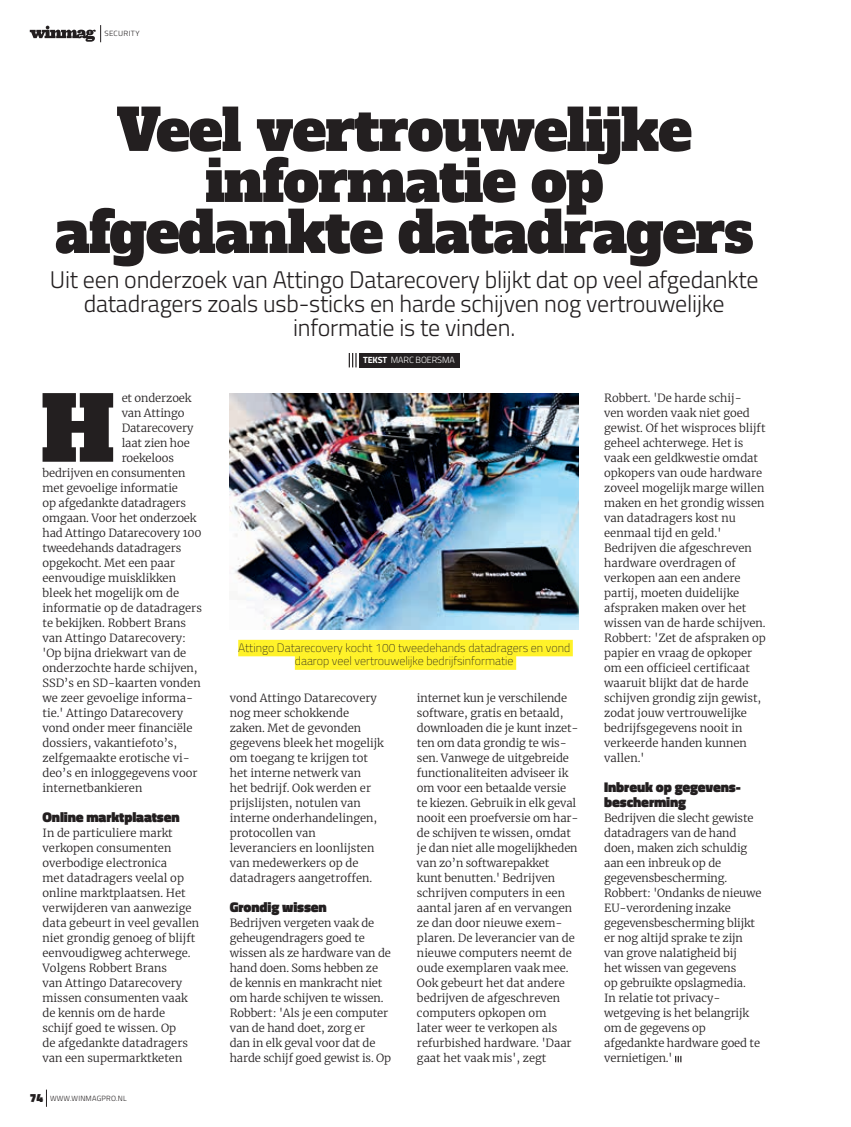
<style>
.page{position:relative;width:851px;height:1127px;background:#fff}
.page>*{position:absolute;margin:0;border:0;box-sizing:border-box;transform-origin:0 0}
.t1{font:57px/51px "Alfa Slab One";letter-spacing:-.02em;color:#231f20;text-align:center}
.t2{font:300 24px/24px "Titillium Web";letter-spacing:-.01em;color:#231f20;text-align:center}
.t3{font:900 14.25px/15px "Titillium Web";letter-spacing:-.01em;color:#231f20}
.t4{font:100 12px/13.5px "Titillium Web";color:#231f20;text-align:center}
.t5{font:300 11.25px/15px "Merriweather";color:#231f20}
.t6{font:300 9px "Titillium Web";letter-spacing:-.01em;color:#fff}
.t7{font:300 7.5px "Titillium Web";letter-spacing:.03em;color:#231f20}
.t8{font:300 7.5px "Titillium Web";letter-spacing:.03em;color:#231f20;scale:1.05 1}
.s1{font-weight:700}
.s2{font-weight:900;font-size:12px}
</style>
<div class="page">
<svg style="left:46px;top:1089px;width:1px;height:18px"></svg>
<svg style="left:30px;top:25px;width:71px;height:17px"></svg>
<div style="left:358px;top:353px;width:101px;height:14px;background:#231f20"></div>
<svg style="left:348px;top:353px;width:8px;height:14px"></svg>
<svg style="left:675px;top:1056px;width:6px;height:6px"></svg>
<svg style="left:43px;top:393px;width:70px;height:69px"></svg>
<div style="left:238px;top:640px;width:334px;height:16px;background:#fff229"></div>
<div style="left:295px;top:653px;width:221px;height:17px;background:#fff229"></div>
<img style="left:230px;top:393px;width:348px;height:237px">
<p class="t8" style="left:104px;top:28px;width:35px">SECURITY</p>
<h1 class="t1" style="left:55px;top:99px;width:700px">Veel vertrouwelijke informatie op afgedankte datadragers</h1>
<h2 class="t2" style="left:50px;top:266px;width:710px">Uit een onderzoek van Attingo Datarecovery blijkt dat op veel afgedankte datadragers zoals usb-sticks en harde schijven nog vertrouwelijke informatie is te vinden.</h2>
<p class="t6" style="left:363px;top:354px;width:93px"><span class="s1">TEKST</span> MARC BOERSMA</p>
<p class="t5" style="left:122px;top:390px;width:71px">et onderzoek</p>
<p class="t5" style="left:122px;top:405px;width:64px">van Attingo</p>
<p class="t5" style="left:122px;top:420px;width:73px">Datarecovery</p>
<p class="t5" style="left:122px;top:435px;width:70px">laat zien hoe</p>
<p class="t5" style="left:122px;top:450px;width:54px">roekeloos</p>
<p class="t5" style="left:43px;top:465px;width:144px">bedrijven en consumenten</p>
<p class="t5" style="left:43px;top:480px;width:137px">met gevoelige informatie</p>
<p class="t5" style="left:43px;top:495px;width:145px">op afgedankte datadragers</p>
<p class="t5" style="left:43px;top:510px;width:155px">omgaan. Voor het onderzoek</p>
<p class="t5" style="left:43px;top:525px;width:160px">had Attingo Datarecovery 100</p>
<p class="t5" style="left:43px;top:540px;width:140px">tweedehands datadragers</p>
<p class="t5" style="left:43px;top:555px;width:134px">opgekocht. Met een paar</p>
<p class="t5" style="left:43px;top:570px;width:135px">eenvoudige muisklikken</p>
<p class="t5" style="left:43px;top:585px;width:138px">bleek het mogelijk om de</p>
<p class="t5" style="left:43px;top:600px;width:161px">informatie op de datadragers</p>
<p class="t5" style="left:43px;top:615px;width:145px">te bekijken. Robbert Brans</p>
<p class="t5" style="left:43px;top:630px;width:145px">van Attingo Datarecovery:</p>
<p class="t5" style="left:43px;top:645px;width:145px">'Op bijna driekwart van de</p>
<p class="t5" style="left:43px;top:660px;width:157px">onderzochte harde schijven,</p>
<p class="t5" style="left:43px;top:675px;width:160px">SSD’s en SD-kaarten vonden</p>
<p class="t5" style="left:43px;top:690px;width:152px">we zeer gevoelige informa-</p>
<p class="t5" style="left:43px;top:705px;width:142px">tie.' Attingo Datarecovery</p>
<p class="t5" style="left:43px;top:720px;width:152px">vond onder meer financiële</p>
<p class="t5" style="left:43px;top:735px;width:136px">dossiers, vakantiefoto’s,</p>
<p class="t5" style="left:43px;top:750px;width:149px">zelfgemaakte erotische vi-</p>
<p class="t5" style="left:43px;top:765px;width:156px">deo’s en inloggegevens voor</p>
<p class="t5" style="left:43px;top:780px;width:101px">internetbankieren</p>
<p class="t3" style="left:43px;top:810px;width:139px">Online marktplaatsen</p>
<p class="t5" style="left:43px;top:825px;width:158px">In de particuliere markt verkopen consumenten overbodige electronica<br>met datadragers veelal op online marktplaatsen. Het verwijderen van aanwezige data gebeurt in veel gevallen niet grondig genoeg of blijft eenvoudigweg achterwege.<br>Volgens Robbert Brans<br>van Attingo Datarecovery missen consumenten vaak de kennis om de harde<br>schijf goed te wissen. Op<br>de afgedankte datadragers van een supermarktketen</p>
<p class="t5" style="left:604px;top:390px;width:163px">Robbert. 'De harde schij-<br>ven worden vaak niet goed gewist. Of het wisproces blijft geheel achterwege. Het is vaak een geldkwestie omdat opkopers van oude hardware zoveel mogelijk marge willen maken en het grondig wissen van datadragers kost nu eenmaal tijd en geld.'<br>Bedrijven die afgeschreven hardware overdragen of verkopen aan een andere partij, moeten duidelijke afspraken maken over het wissen van de harde schijven.<br>Robbert: 'Zet de afspraken op papier en vraag de opkoper om een officieel certificaat waaruit blijkt dat de harde schijven grondig zijn gewist, zodat jouw vertrouwelijke bedrijfsgegevens nooit in verkeerde handen kunnen vallen.'</p>
<p class="t3" style="left:604px;top:780px;width:138px">Inbreuk op gegevens&shy;bescherming</p>
<p class="t5" style="left:604px;top:810px;width:159px">Bedrijven die slecht gewiste datadragers van de hand doen, maken zich schuldig aan een inbreuk op de gegevensbescherming.<br>Robbert: 'Ondanks de nieuwe<br>EU-verordening inzake gegevensbescherming blijkt er nog altijd sprake te zijn van grove nalatigheid bij<br>het wissen van gegevens<br>op gebruikte opslagmedia.<br>In relatie tot privacy&shy;wetgeving is het belangrijk om de gegevens op afgedankte hardware goed te vernietigen.'</p>
<p class="t4" style="left:238px;top:640px;width:333px">Attingo Datarecovery kocht 100 tweedehands datadragers en vond daarop veel vertrouwelijke bedrijfsinformatie</p>
<p class="t5" style="left:230px;top:690px;width:155px">vond Attingo Datarecovery nog meer schokkende zaken. Met de gevonden gegevens bleek het mogelijk om toegang te krijgen tot het interne netwerk van<br>het bedrijf. Ook werden er prijslijsten, notulen van interne onderhandelingen, protocollen van leveranciers en loonlijsten van medewerkers op de datadragers aangetroffen.</p>
<p class="t3" style="left:230px;top:900px;width:98px">Grondig wissen</p>
<p class="t5" style="left:230px;top:915px;width:163px">Bedrijven vergeten vaak de geheugendragers goed te wissen als ze hardware van de hand doen. Soms hebben ze de kennis en mankracht niet om harde schijven te wissen.<br>Robbert: 'Als je een computer van de hand doet, zorg er<br>dan in elk geval voor dat de harde schijf goed gewist is. Op</p>
<p class="t5" style="left:417px;top:690px;width:163px">internet kun je verschilende software, gratis en betaald, downloaden die je kunt inzet&shy;ten om data grondig te wis&shy;sen. Vanwege de uitgebreide functionaliteiten adviseer ik om voor een betaalde versie te kiezen. Gebruik in elk geval nooit een proefversie om har&shy;de schijven te wissen, omdat je dan niet alle mogelijkheden van zo’n softwarepakket<br>kunt benutten.' Bedrijven schrijven computers in een aantal jaren af en vervangen ze dan door nieuwe exem&shy;plaren. De leverancier van de nieuwe computers neemt de oude exemplaren vaak mee.<br>Ook gebeurt het dat andere bedrijven de afgeschreven computers opkopen om<br>later weer te verkopen als refurbished hardware. 'Daar gaat het vaak mis', zegt</p>
<p class="t7" style="left:30px;top:1092px;width:98px"><span class="s2">74</span> WWW.WINMAGPRO.NL</p>
</div>
